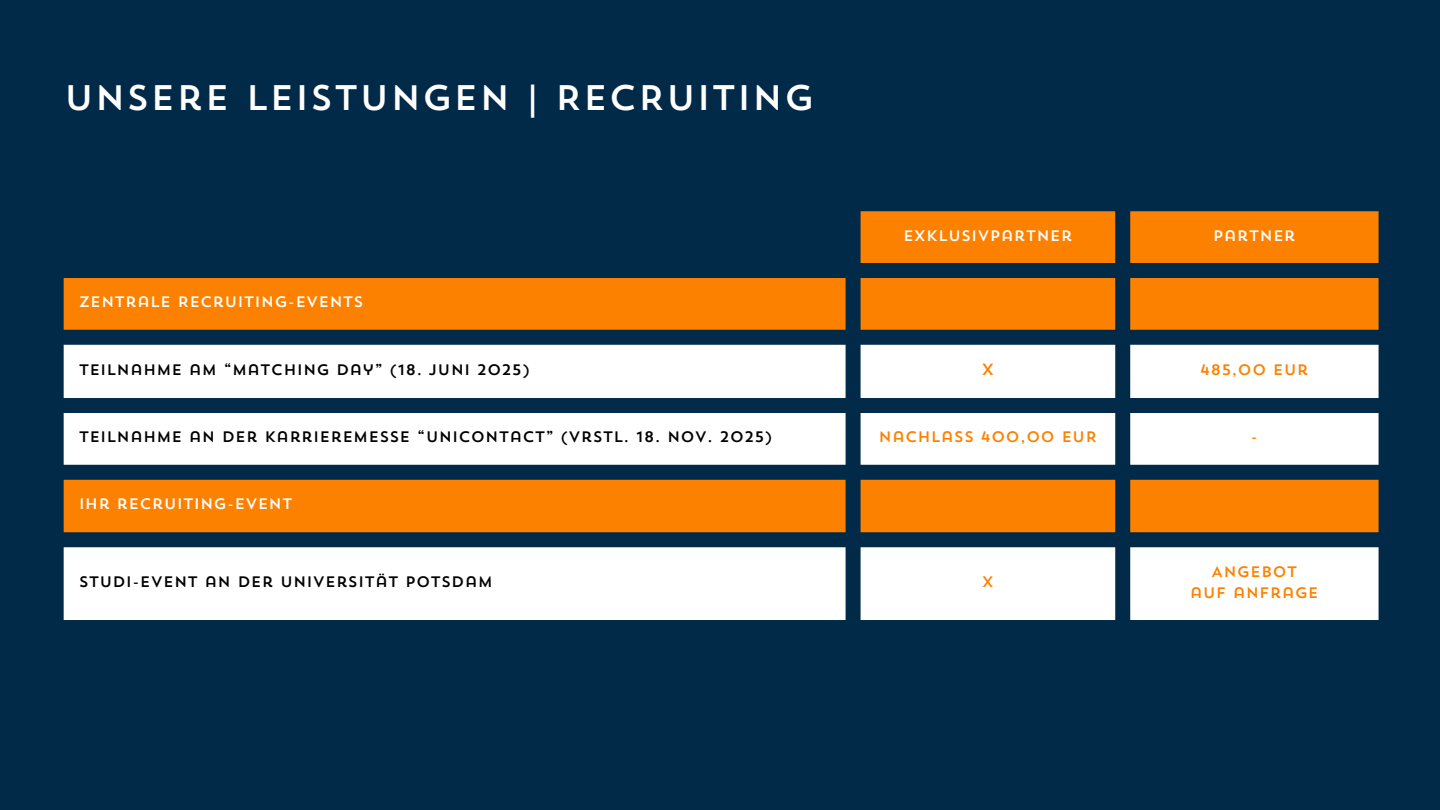
<style>
.page{position:relative;width:1440px;height:810px;background:#002a47}
.page>*{position:absolute;margin:0;border:0;box-sizing:border-box;transform-origin:0 0}
.t1{font:35.4px "Trend Sans One";letter-spacing:.01em;color:#fff}
.t2{font:16.1px "Trend Sans One";color:#fd8100}
.t3{font:15.1px "Trend Sans One";color:#000}
.t4{font:15.1px "Trend Sans One";color:#fff}
.t5{font:15.1px "Trend Sans One";color:#fd8100}
</style>
<div class="page">
<svg style="left:64px;top:211px;width:1315px;height:134px;fill:#fd8100"></svg>
<svg style="left:64px;top:345px;width:1315px;height:275px;fill:#fff"></svg>
<p class="t1" style="left:64px;top:84px;width:753px">UNSERE LEISTUNGEN | RECRUITING</p>
<p class="t4" style="left:79px;top:296px;width:287px">ZENTRALE RECRUITING-EVENTS</p>
<h1 class="t4" style="left:903px;top:229px;width:171px">EXKLUSIVPARTNER</h1>
<p class="t4" style="left:1213px;top:229px;width:84px">PARTNER</p>
<p class="t3" style="left:79px;top:363px;width:453px">TEILNAHME AM “MATCHING DAY” (18. JUNI 2025)</p>
<p class="t2" style="left:981px;top:363px;width:14px">X</p>
<p class="t5" style="left:1200px;top:363px;width:110px">485,00 EUR</p>
<p class="t3" style="left:79px;top:431px;width:696px">TEILNAHME AN DER KARRIEREMESSE “UNICONTACT” (VRSTL. 18. NOV. 2025)</p>
<p class="t5" style="left:879px;top:431px;width:220px">NACHLASS 400,00 EUR</p>
<p class="t5" style="left:1251px;top:431px;width:9px">-</p>
<p class="t4" style="left:79px;top:498px;width:216px">IHR RECRUITING-EVENT</p>
<p class="t3" style="left:79px;top:576px;width:416px">STUDI-EVENT AN DER UNIVERSITÄT POTSDAM</p>
<p class="t5" style="left:982px;top:576px;width:14px">X</p>
<p class="t5" style="left:1211px;top:565px;width:88px">ANGEBOT</p>
<p class="t5" style="left:1190px;top:586px;width:131px">AUF ANFRAGE</p>
</div>
